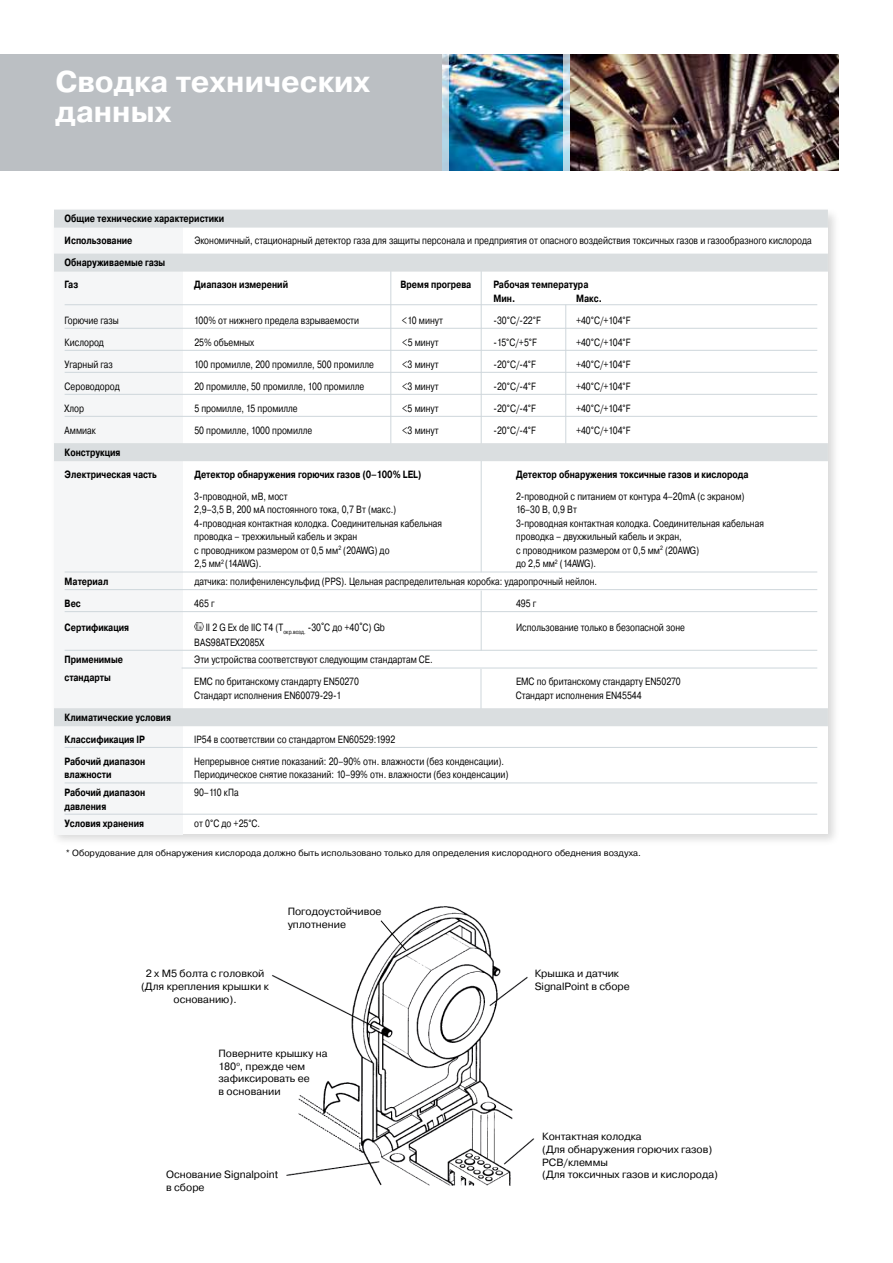
<style>
.page{position:relative;width:893px;height:1263px;background:#fff}
.page>*{position:absolute;margin:0;border:0;box-sizing:border-box;transform-origin:0 0}
.t1{font:30px/30px "Pragmatica Bold OR";color:#fff}
.t2{font:10.5px "Pragmatica Book OR";color:#000;scale:.8 1}
.t3{font:10.5px/22px "Pragmatica Bold OR";color:#000;scale:.8 1}
.t4{font:10.5px/12.6px "Pragmatica Book OR";color:#000}
.t5{font:9px "Pragmatica Book OR";color:#000}
.s1{font-size:12px}
</style>
<div class="page">
<div style="left:0;top:54px;width:839px;height:117px;background:#bbbfc3"></div>
<img style="left:449px;top:54px;width:114px;height:117px">
<svg style="left:442px;top:54px;width:7px;height:117px"></svg>
<svg style="left:563px;top:55px;width:7px;height:116px"></svg>
<img style="left:570px;top:54px;width:269px;height:117px">
<div style="left:50px;top:208px;width:791px;height:639px;background:#000;opacity:.15"></div>
<div style="left:54px;top:212px;width:774px;height:622px;background:#fff"></div>
<div style="left:54px;top:218px;width:128px;height:616px;background:#f5f6f7"></div>
<hr style="left:390px;top:270px;width:1px;height:183px;background:#ced6db">
<hr style="left:565px;top:305px;width:1px;height:149px;background:#ced6db">
<hr style="left:481px;top:590px;width:1px;height:61px;background:#ced6db">
<hr style="left:481px;top:669px;width:1px;height:41px;background:#ced6db">
<hr style="left:481px;top:270px;width:1px;height:302px;background:#ced6db">
<div style="left:54px;top:210px;width:774px;height:18px;background:#dadee0"></div>
<div style="left:54px;top:254px;width:774px;height:18px;background:#dadee0"></div>
<hr style="left:65px;top:304px;width:752px;height:1px;background:#ced6db">
<hr style="left:65px;top:328px;width:752px;height:1px;background:#ced6db">
<hr style="left:65px;top:350px;width:752px;height:1px;background:#ced6db">
<hr style="left:65px;top:372px;width:752px;height:1px;background:#ced6db">
<hr style="left:65px;top:394px;width:752px;height:1px;background:#ced6db">
<hr style="left:65px;top:416px;width:752px;height:1px;background:#ced6db">
<div style="left:54px;top:443px;width:774px;height:18px;background:#dadee0"></div>
<hr style="left:65px;top:572px;width:752px;height:1px;background:#ced6db">
<hr style="left:65px;top:589px;width:752px;height:1px;background:#ced6db">
<hr style="left:65px;top:611px;width:752px;height:1px;background:#ced6db">
<hr style="left:65px;top:650px;width:752px;height:1px;background:#ced6db">
<hr style="left:182px;top:668px;width:635px;height:1px;background:#ced6db">
<div style="left:54px;top:708px;width:774px;height:18px;background:#dadee0"></div>
<hr style="left:65px;top:747px;width:752px;height:1px;background:#ced6db">
<hr style="left:65px;top:782px;width:752px;height:1px;background:#ced6db">
<hr style="left:65px;top:814px;width:752px;height:1px;background:#ced6db">
<svg style="left:194px;top:623px;width:10px;height:8px"></svg>
<img style="left:271px;top:906px;width:264px;height:280px">
<h1 class="t1" style="left:55px;top:67px;width:316px">Сводка технических данных</h1>
<p class="t3" style="left:65px;top:208px;width:201px">Общие технические характеристики<br>Использование</p>
<p class="t2" style="left:194px;top:235px;width:773px">Экономичный, стационарный детектор газа для защиты персонала и предприятия от опасного воздействия токсичных газов и газообразного кислорода</p>
<p class="t3" style="left:65px;top:252px;width:127px">Обнаруживаемые газы<br>Газ</p>
<p class="t3" style="left:194px;top:274px;width:119px">Диапазон измерений</p>
<p class="t3" style="left:400px;top:274px;width:90px">Время прогрева</p>
<p class="t3" style="left:493px;top:278px;width:120px;line-height:13.5px">Рабочая температура<br>Мин.</p>
<p class="t3" style="left:576px;top:287px;width:34px">Макс.</p>
<p class="t2" style="left:65px;top:314px;width:69px">Горючие газы</p>
<p class="t2" style="left:194px;top:314px;width:208px">100% от нижнего предела взрываемости</p>
<p class="t2" style="left:402px;top:314px;width:53px">&lt;10 минут</p>
<p class="t2" style="left:493px;top:314px;width:61px">-30<span class="s1">°</span>C/-22<span class="s1">°</span>F</p>
<p class="t2" style="left:576px;top:314px;width:70px">+40<span class="s1">°</span>C/+104<span class="s1">°</span>F</p>
<p class="t2" style="left:65px;top:336px;width:51px">Кислород</p>
<p class="t2" style="left:194px;top:336px;width:77px">25% объемных</p>
<p class="t2" style="left:402px;top:336px;width:48px">&lt;5 минут</p>
<p class="t2" style="left:494px;top:336px;width:56px">-15<span class="s1">°</span>C/+5<span class="s1">°</span>F</p>
<p class="t2" style="left:576px;top:336px;width:70px">+40<span class="s1">°</span>C/+104<span class="s1">°</span>F</p>
<p class="t2" style="left:65px;top:358px;width:62px">Угарный газ</p>
<p class="t2" style="left:194px;top:358px;width:226px">100 промилле, 200 промилле, 500 промилле</p>
<p class="t2" style="left:402px;top:358px;width:48px">&lt;3 минут</p>
<p class="t2" style="left:493px;top:358px;width:54px">-20<span class="s1">°</span>C/-4<span class="s1">°</span>F</p>
<p class="t2" style="left:576px;top:358px;width:70px">+40<span class="s1">°</span>C/+104<span class="s1">°</span>F</p>
<p class="t2" style="left:65px;top:380px;width:70px">Сероводород</p>
<p class="t2" style="left:194px;top:380px;width:214px">20 промилле, 50 промилле, 100 промилле</p>
<p class="t2" style="left:402px;top:380px;width:48px">&lt;3 минут</p>
<p class="t2" style="left:493px;top:380px;width:54px">-20<span class="s1">°</span>C/-4<span class="s1">°</span>F</p>
<p class="t2" style="left:576px;top:380px;width:70px">+40<span class="s1">°</span>C/+104<span class="s1">°</span>F</p>
<p class="t2" style="left:65px;top:402px;width:26px">Хлор</p>
<p class="t2" style="left:194px;top:402px;width:131px">5 промилле, 15 промилле</p>
<p class="t2" style="left:402px;top:402px;width:48px">&lt;5 минут</p>
<p class="t2" style="left:494px;top:402px;width:54px">-20<span class="s1">°</span>C/-4<span class="s1">°</span>F</p>
<p class="t2" style="left:576px;top:402px;width:70px">+40<span class="s1">°</span>C/+104<span class="s1">°</span>F</p>
<p class="t2" style="left:65px;top:424px;width:41px">Аммиак</p>
<p class="t2" style="left:194px;top:424px;width:149px">50 промилле, 1000 промилле</p>
<p class="t2" style="left:402px;top:424px;width:48px">&lt;3 минут</p>
<p class="t2" style="left:494px;top:424px;width:54px">-20<span class="s1">°</span>C/-4<span class="s1">°</span>F</p>
<p class="t2" style="left:576px;top:424px;width:70px">+40<span class="s1">°</span>C/+104<span class="s1">°</span>F</p>
<p class="t3" style="left:65px;top:441px;width:117px">Конструкция<br>Электрическая часть</p>
<p class="t3" style="left:194px;top:463px;width:286px">Детектор обнаружения горючих газов (0–100% LEL)</p>
<p class="t3" style="left:516px;top:463px;width:292px">Детектор обнаружения токсичные газов и кислорода</p>
<p class="t2" style="left:194px;top:490px;width:118px">3-проводной, мВ, мост</p>
<p class="t2" style="left:516px;top:490px;width:287px">2-проводной с питанием от контура 4–20mA (с экраном)</p>
<p class="t2" style="left:194px;top:504px;width:254px">2,9–3,5 В, 200 мА постоянного тока, 0,7 Вт (макс.)</p>
<p class="t2" style="left:516px;top:504px;width:78px">16–30 В, 0,9 Вт</p>
<p class="t2" style="left:194px;top:517px;width:311px">4-проводная контактная колодка. Соединительная кабельная</p>
<p class="t2" style="left:516px;top:517px;width:311px">3-проводная контактная колодка. Соединительная кабельная</p>
<p class="t2" style="left:194px;top:531px;width:205px">проводка – трехжильный кабель и экран</p>
<p class="t2" style="left:516px;top:531px;width:209px">проводка – двухжильный кабель и экран,</p>
<p class="t2" style="left:194px;top:544px;width:246px">с проводником размером от 0,5 мм<sup>2</sup> (20AWG) до</p>
<p class="t2" style="left:516px;top:544px;width:230px">с проводником размером от 0,5 мм<sup>2</sup> (20AWG)</p>
<p class="t2" style="left:194px;top:558px;width:85px">2,5 мм<sup>2</sup> (14AWG).</p>
<p class="t2" style="left:516px;top:558px;width:102px">до 2,5 мм<sup>2</sup> (14AWG).</p>
<p class="t3" style="left:65px;top:571px;width:56px">Материал</p>
<p class="t2" style="left:194px;top:576px;width:505px">датчика: полифениленсульфид (PPS). Цельная распределительная коробка: ударопрочный нейлон.</p>
<p class="t3" style="left:65px;top:593px;width:22px">Вес</p>
<p class="t2" style="left:194px;top:598px;width:27px">465 г</p>
<p class="t2" style="left:516px;top:598px;width:27px">495 г</p>
<p class="t3" style="left:65px;top:616px;width:82px">Сертификация</p>
<p class="t2" style="left:206px;top:621px;width:226px">II 2 G Ex de IIC T4 (T<sub>окр.возд.</sub> -30<span class="s1">°</span>C до +40<span class="s1">°</span>C) Gb</p>
<p class="t2" style="left:516px;top:621px;width:213px">Использование только в безопасной зоне</p>
<p class="t2" style="left:194px;top:636px;width:89px">BAS98ATEX2085X</p>
<p class="t3" style="left:65px;top:649px;width:75px">Применимые</p>
<p class="t2" style="left:194px;top:654px;width:299px">Эти устройства соответствуют следующим стандартам CE.</p>
<p class="t3" style="left:65px;top:666px;width:59px">стандарты</p>
<p class="t2" style="left:194px;top:676px;width:207px">EMC по британскому стандарту EN50270</p>
<p class="t2" style="left:516px;top:676px;width:207px">EMC по британскому стандарту EN50270</p>
<p class="t2" style="left:194px;top:689px;width:185px">Стандарт исполнения EN60079-29-1</p>
<p class="t2" style="left:516px;top:689px;width:159px">Стандарт исполнения EN45544</p>
<p class="t3" style="left:65px;top:706px;width:135px">Климатические условия<br>Классификация IP</p>
<p class="t2" style="left:194px;top:733px;width:253px">IP54 в соответствии со стандартом EN60529:1992</p>
<p class="t3" style="left:65px;top:750px;width:102px">Рабочий диапазон</p>
<p class="t2" style="left:194px;top:755px;width:389px">Непрерывное снятие показаний: 20–90% отн. влажности (без конденсации).</p>
<p class="t3" style="left:65px;top:764px;width:60px">влажности</p>
<p class="t2" style="left:194px;top:769px;width:394px">Периодическое снятие показаний: 10–99% отн. влажности (без конденсации)</p>
<p class="t3" style="left:65px;top:782px;width:102px">Рабочий диапазон</p>
<p class="t2" style="left:194px;top:787px;width:57px">90–110 кПа</p>
<p class="t3" style="left:65px;top:797px;width:101px;line-height:17.7px">давления<br>Условия хранения</p>
<p class="t2" style="left:194px;top:818px;width:84px">от 0<span class="s1">°</span>C до +25<span class="s1">°</span>C.</p>
<p class="t5" style="left:66px;top:848px;width:577px">* Оборудование для обнаружения кислорода должно быть использовано только для определения кислородного обеднения воздуха.</p>
<p class="t4" style="left:141px;top:968px;width:129px;text-align:center">2 x M5 болта с головкой (Для крепления крышки к основанию).</p>
<p class="t4" style="left:288px;top:905px;width:95px">Погодоустойчивое уплотнение</p>
<p class="t4" style="left:218px;top:1047px;width:111px">Поверните крышку на<br>180<sup>o</sup>, прежде чем зафиксировать ее<br>в основании</p>
<p class="t4" style="left:166px;top:1168px;width:114px">Основание Signalpoint в сборе</p>
<p class="t4" style="left:535px;top:968px;width:97px">Крышка и датчик<br>SignalPoint в сборе</p>
<p class="t4" style="left:542px;top:1130px;width:177px">Контактная колодка<br>(Для обнаружения горючих газов)<br>PCB/клеммы<br>(Для токсичных газов и кислорода)</p>
</div>
